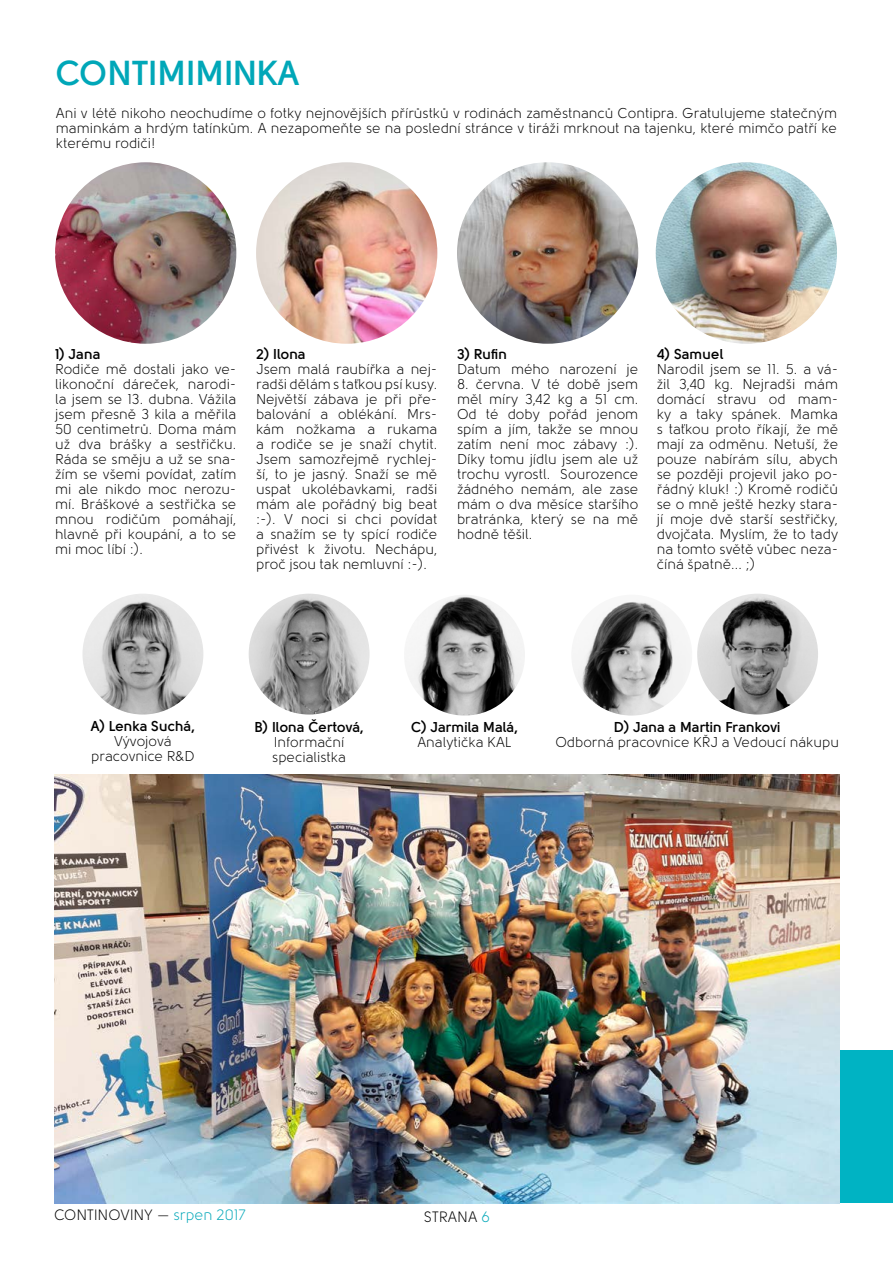
<style>
.page{position:relative;width:893px;height:1263px;background:#fff}
.page>*{position:absolute;margin:0;border:0;box-sizing:border-box;transform-origin:0 0}
.t1{font:700 34.5px "Solomon";color:#00a7b8}
.t2{font:15px "Solomon";color:#000}
.t3{font:14.25px/15px "Solomon";color:#000;text-align:justify}
.t4{font:700 14.25px "Solomon";color:#000}
.s1{color:#00a7b8}
</style>
<div class="page">
<div style="left:837px;top:1050px;width:56px;height:152px;background:#00b3c3"></div>
<img style="left:54px;top:774px;width:785px;height:429px">
<img style="left:82px;top:594px;width:121px;height:120px;border-radius:60px">
<img style="left:249px;top:594px;width:121px;height:120px;border-radius:60px">
<img style="left:404px;top:595px;width:121px;height:121px;border-radius:60px">
<img style="left:571px;top:595px;width:121px;height:121px;border-radius:60px">
<img style="left:697px;top:594px;width:121px;height:120px;border-radius:60px">
<img style="left:55px;top:162px;width:181px;height:182px;border-radius:91px">
<img style="left:256px;top:162px;width:181px;height:182px;border-radius:91px">
<img style="left:457px;top:162px;width:181px;height:182px;border-radius:91px">
<img style="left:656px;top:162px;width:181px;height:182px;border-radius:91px">
<h1 class="t1" style="left:56px;top:53px;width:245px">contimiminkA</h1>
<p class="t3" style="left:56px;top:106px;width:783px">Ani v létě nikoho neochudíme o fotky nejnovějších přírůstků v rodinách zaměstnanců Contipra. Gratulujeme statečným maminkám a hrdým tatínkům. A nezapomeňte se na poslední stránce v tiráži mrknout na tajenku, které mimčo patří ke kterému rodiči!</p>
<p class="t4" style="left:55px;top:345px;width:48px">1) Jana</p>
<p class="t3" style="left:55px;top:361px;width:183px">Rodiče mě dostali jako ve&shy;likonoční dáreček, narodi&shy;la jsem se 13. dubna. Vážila jsem přesně 3 kila a měřila 50 centimetrů. Doma mám už dva brášky a sestřičku.<br>Ráda se směju a už se sna&shy;žím se všemi povídat, zatím mi ale nikdo moc nerozu&shy;mí. B ráškové a sestřička se mnou rodičům pomáhají, hlavně při koupání, a to se mi moc líbí :).</p>
<p class="t4" style="left:256px;top:345px;width:52px">2) I lona</p>
<p class="t3" style="left:256px;top:361px;width:183px">Jsem malá raubířka a nej&shy;radši dělám s taťkou psí kusy.<br>N ejvětší zábava je při pře&shy;balování a oblékání. M rs&shy;kám nožkama a rukama a rodiče se je snaží chytit.<br>Jsem samozřejmě rychlej&shy;ší, to je jasný. Snaží se mě uspat ukolébavkami, radši mám ale pořádný big beat :-). V noci si chci povídat a snažím se ty spící rodiče přivést k životu. N echápu, proč jsou tak nemluvní :-).</p>
<p class="t4" style="left:457px;top:345px;width:52px">3) Rufin</p>
<p class="t3" style="left:457px;top:361px;width:183px">Datum mého narození je</p>
<p class="t3" style="left:457px;top:376px;width:183px">8. června. V té době jsem měl míry 3,42 kg a 51 cm.<br>Od té doby pořád jenom spím a jím, takže se mnou zatím není moc zábavy :).<br>Díky tomu jídlu jsem ale už trochu vyrostl. Sourozence žádného nemám, ale zase mám o dva měsíce staršího bratránka, který se na mě hodně těšil.</p>
<p class="t4" style="left:657px;top:346px;width:68px">4) Samuel</p>
<p class="t3" style="left:657px;top:361px;width:183px">Narodil jsem se 11. 5. a vá&shy;žil 3,40 kg. Nejradši mám domácí stravu od mam&shy;ky a taky spánek. Mamka s taťkou proto říkají, že mě mají za odměnu. Netuší, že pouze nabírám sílu, abych se později projevil jako po&shy;řádný kluk! :) Kromě rodičů se o mně ještě hezky stara&shy;jí moje dvě starší sestřičky, dvojčata. Myslím, že to tady na tomto světě vůbec neza&shy;číná špatně... ;)</p>
<p class="t4" style="left:91px;top:718px;width:106px">A) Lenka Suchá,</p>
<p class="t3" style="left:91px;top:734px;width:105px;text-align:center">Vývojová pracovnice R&amp;D</p>
<p class="t4" style="left:254px;top:718px;width:111px">B) I lona Čertová,</p>
<p class="t3" style="left:272px;top:734px;width:76px">I nformační specialistka</p>
<p class="t4" style="left:411px;top:719px;width:108px">C) Jarmila Malá,</p>
<p class="t3" style="left:417px;top:734px;width:88px">Analytička KAL</p>
<p class="t4" style="left:614px;top:718px;width:168px">D) Jana a Martin Frankovi</p>
<p class="t3" style="left:555px;top:734px;width:285px">Odborná pracovnice KŘJ a Vedoucí nákupu</p>
<p class="t2" style="left:54px;top:1207px;width:193px">continoviny — <span class="s1">srpen 2017</span></p>
<p class="t2" style="left:424px;top:1209px;width:68px">Strana <span class="s1">6</span></p>
</div>
